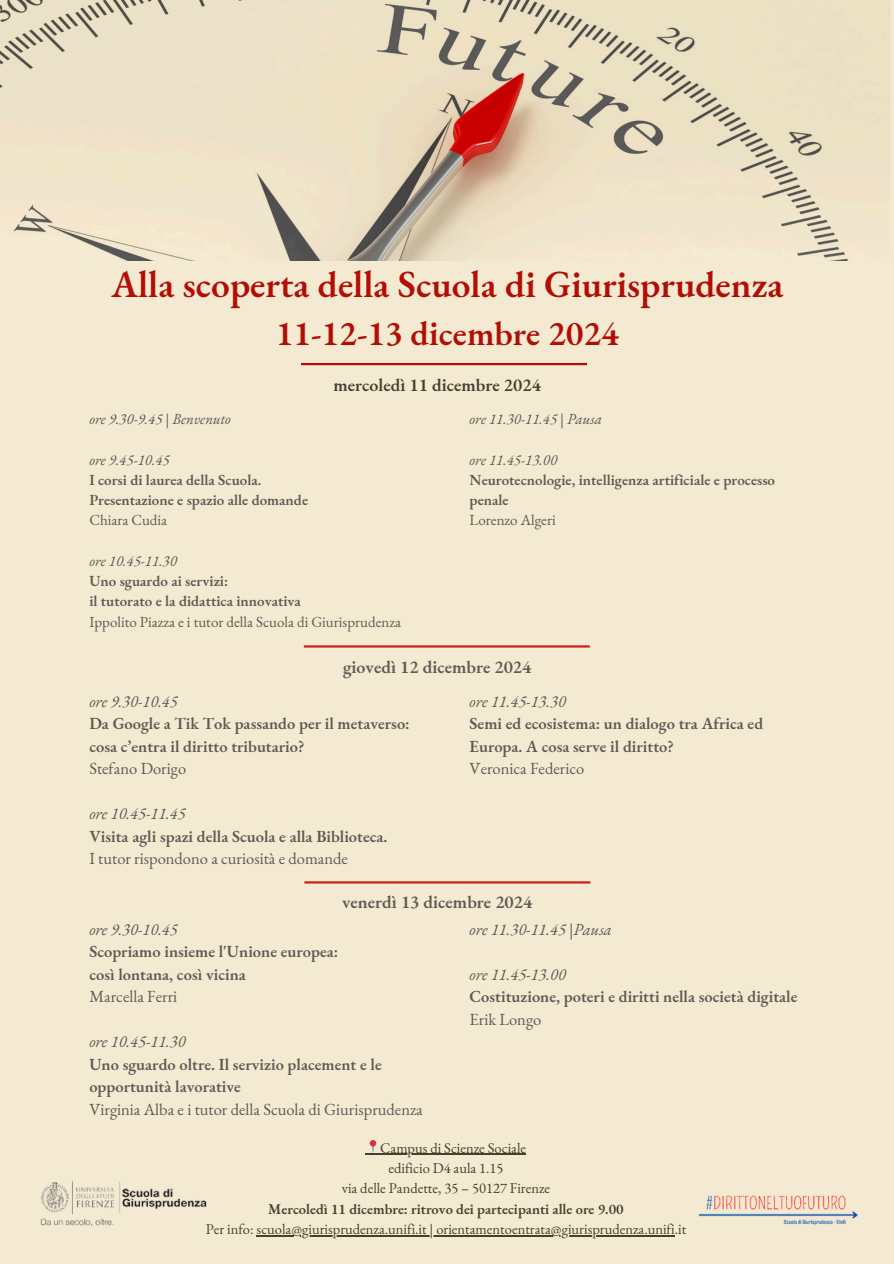
<style>
.page{position:relative;width:894px;height:1264px;background:#fff}
.page>*{position:absolute;margin:0;border:0;box-sizing:border-box;transform-origin:0 0}
.t1{font:600 37.5px "EB Garamond";color:#b20e05}
.t2{font:600 34.5px "EB Garamond";color:#b20e05}
.t3{font:600 18px "EB Garamond";color:#5e5a54}
.t4{font:600 18px "EB Garamond";color:#463f2f}
.t5{font:600 16.5px/22.5px "EB Garamond";color:#5e5a54}
.t6{font:italic 16.5px "EB Garamond";color:#5e5a54}
.t7{font:600 15px/20.2px "EB Garamond";color:#5e5a54}
.t8{font:italic 15px "EB Garamond";color:#5e5a54}
.t9{font:15px "EB Garamond";color:#5e5a54}
.t10{font:14.55px "EB Garamond";color:#463f2f}
.t11{font:600 14.55px "EB Garamond";color:#463f2f}
.s1{font-weight:400;font-style:italic}
.s2{font-weight:400}
</style>
<div class="page">
<div style="left:0;top:0;width:893px;height:1263px;background:#f4ead2"></div>
<hr style="left:304px;top:645px;width:285px;height:2px;background:#ca2116">
<hr style="left:304px;top:881px;width:286px;height:2px;background:#ca2116">
<img style="left:40px;top:1180px;width:167px;height:46px">
<img style="left:0;top:0;width:890px;height:260px">
<img style="left:698px;top:1195px;width:160px;height:31px">
<hr style="left:365px;top:1153px;width:161px;height:1px;background:#463f2f">
<hr style="left:256px;top:1234px;width:170px;height:1px;background:#463f2f">
<hr style="left:436px;top:1234px;width:238px;height:1px;background:#463f2f">
<hr style="left:301px;top:363px;width:286px;height:2px;background:#b20e05">
<p class="t1" style="left:111px;top:259px;width:673px">Alla scoperta della Scuola di Giurisprudenza</p>
<p class="t2" style="left:276px;top:310px;width:344px">11-12-13 dicembre 2024</p>
<p class="t4" style="left:333px;top:373px;width:209px">mercoledì 11 dicembre 2024</p>
<p class="t8" style="left:89px;top:409px;width:143px">ore 9.30-9.45 | Benvenuto</p>
<p class="t8" style="left:89px;top:449px;width:82px">ore 9.45-10.45</p>
<p class="t7" style="left:89px;top:469px;width:173px">I corsi di laurea della Scuola.</p>
<p class="t7" style="left:89px;top:489px;width:220px">Presentazione e spazio alle domande</p>
<p class="t9" style="left:89px;top:510px;width:79px">Chiara Cudia</p>
<p class="t8" style="left:89px;top:550px;width:89px">ore 10.45-11.30</p>
<p class="t7" style="left:89px;top:570px;width:140px">Uno sguardo ai servizi:</p>
<p class="t7" style="left:89px;top:591px;width:213px">il tutorato e la didattica innovativa</p>
<p class="t9" style="left:89px;top:611px;width:313px">Ippolito Piazza e i tutor della Scuola di Giurisprudenza</p>
<p class="t8" style="left:469px;top:409px;width:134px">ore 11.30-11.45 | Pausa</p>
<h2 class="t8" style="left:469px;top:449px;width:89px">ore 11.45-13.00</h2>
<h3 class="t7" style="left:469px;top:469px;width:307px">Neurotecnologie, intelligenza artificiale e processo penale</h3>
<h3 class="t9" style="left:469px;top:510px;width:88px">Lorenzo Algeri</h3>
<p class="t3" style="left:343px;top:654px;width:190px">giovedì 12 dicembre 2024</p>
<p class="t5" style="left:89px;top:689px;width:322px"><span class="s1">ore 9.30-10.45<br></span>Da Google a Tik Tok passando per il metaverso: cosa c’entra il diritto tributario?<br><span class="s2">Stefano Dorigo</span></p>
<p class="t5" style="left:89px;top:802px;width:299px"><span class="s1">ore 10.45-11.45<br></span>Visita agli spazi della Scuola e alla Biblioteca.<br><span class="s2">I tutor rispondono a curiosità e domande</span></p>
<p class="t5" style="left:469px;top:689px;width:295px"><span class="s1">ore 11.45-13.30<br></span>Semi ed ecosistema: un dialogo tra Africa ed<br>Europa. A cosa serve il diritto?<br><span class="s2">Veronica Federico</span></p>
<p class="t3" style="left:342px;top:890px;width:191px">venerdì 13 dicembre 2024</p>
<h3 class="t5" style="left:89px;top:917px;width:250px"><span class="s1">ore 9.30-10.45<br></span>Scopriamo insieme l'Unione europea: così lontana, così vicina<br><span class="s2">Marcella Ferri</span></h3>
<h2 class="t5" style="left:89px;top:1030px;width:335px"><span class="s1">ore 10.45-11.30<br></span>Uno sguardo oltre. Il servizio placement e le opportunità lavorative<br><span class="s2">Virginia Alba e i tutor della Scuola di Giurisprudenza</span></h2>
<h3 class="t6" style="left:469px;top:918px;width:144px">ore 11.30-11.45 |Pausa</h3>
<h3 class="t5" style="left:469px;top:962px;width:329px"><span class="s1">ore 11.45-13.00<br></span>Costituzione, poteri e diritti nella società digitale<br><span class="s2">Erik Longo</span></h3>
<h3 class="t10" style="left:380px;top:1138px;width:147px">Campus di Scienze Sociale</h3>
<h3 class="t10" style="left:388px;top:1158px;width:116px">edificio D4 aula 1.15</h3>
<p class="t10" style="left:341px;top:1178px;width:210px">via delle Pandette, 35 – 50127 Firenze</p>
<p class="t11" style="left:268px;top:1198px;width:357px">Mercoledì 11 dicembre: ritrovo dei partecipanti alle ore 9.00</p>
<p class="t10" style="left:206px;top:1219px;width:482px">Per info: scuola@giurisprudenza.unifi.it | orientamentoentrata@giurisprudenza.unifi.it</p>
</div>
